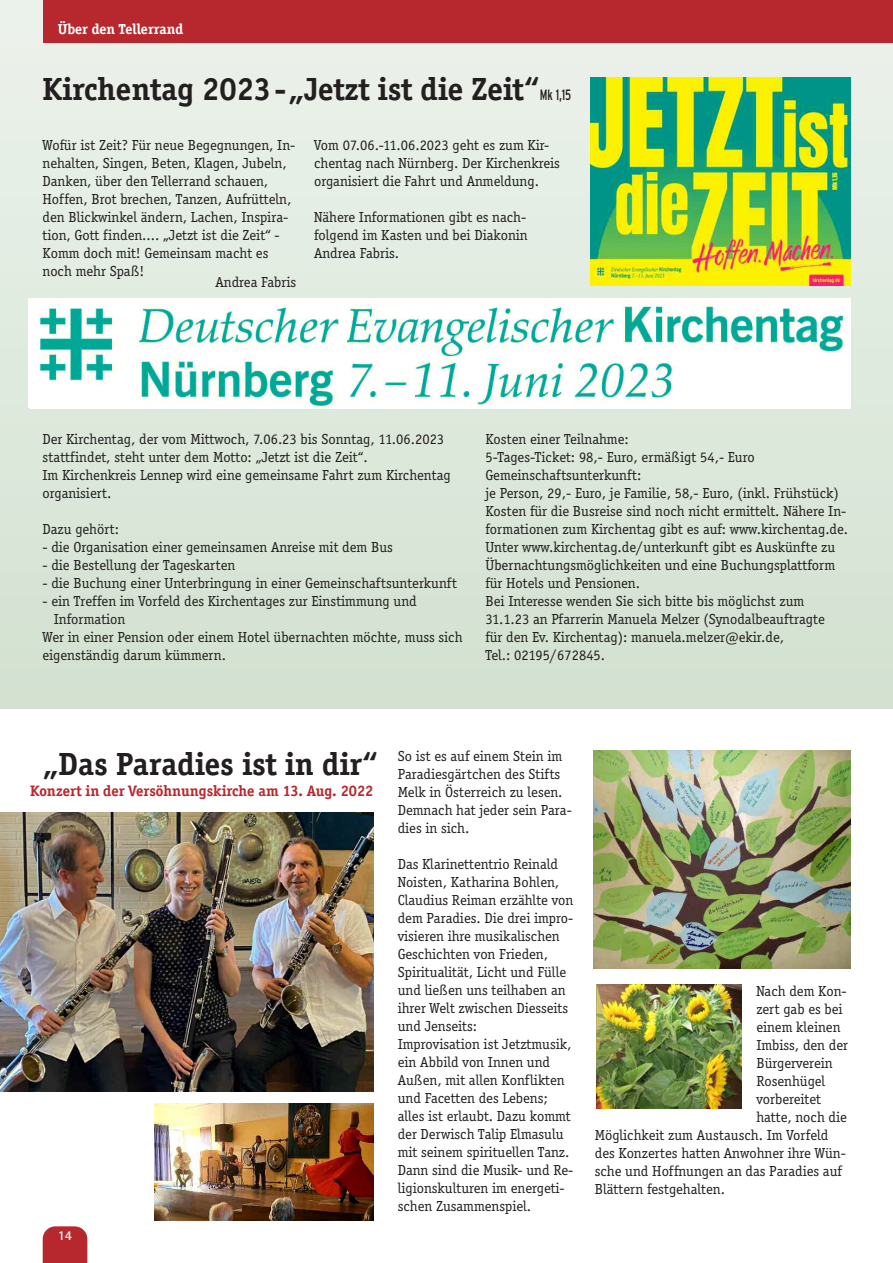
<style>
.page{position:relative;width:893px;height:1263px;background:#fff}
.page>*{position:absolute;margin:0;border:0;box-sizing:border-box;transform-origin:0 0}
.t1{font:700 33px "Officina Serif";color:#231f20}
.t2{font:700 15.6px "Officina Serif";color:#b7282e}
.t3{font:15px/18px "Officina Serif";color:#231f20}
.t4{font:700 15px "Officina Serif";color:#fff}
.t5{font:700 13.5px "Rotis Sans Serif";color:#fff}
.s1{font-family:"Interstate";font-weight:400;font-stretch:condensed;font-size:15px}
</style>
<div class="page">
<div style="left:0;top:0;width:893px;height:708px;background:linear-gradient(to bottom,#ecf3ec,#d3e2d1)"></div>
<div style="left:43px;top:0;width:850px;height:43px;background:#b7282e"></div>
<div style="left:43px;top:1226px;width:44px;height:37px;background:#b7282e"></div>
<img style="left:30px;top:300px;width:820px;height:108px">
<img style="left:590px;top:78px;width:260px;height:208px">
<img style="left:154px;top:1103px;width:219px;height:117px">
<img style="left:0;top:813px;width:373px;height:278px">
<img style="left:593px;top:751px;width:257px;height:217px">
<img style="left:596px;top:984px;width:145px;height:124px">
<p class="t4" style="left:58px;top:20px;width:127px">Über den Tellerrand</p>
<h1 class="t1" style="left:43px;top:69px;width:530px">Kirchentag 2023-„Jetzt ist die Zeit“<span class="s1">Mk 1,15</span></h1>
<p class="t3" style="left:43px;top:136px;width:254px">Wofür ist Zeit? Für neue Begegnungen, In&shy;nehalten, Singen, Beten, Klagen, Jubeln, Danken, über den Tellerrand schauen, Hoffen, Brot brechen, Tanzen, Aufrütteln, den Blickwinkel ändern, Lachen, Inspira&shy;tion, Gott finden.... „Jetzt ist die Zeit“ - Komm doch mit! Gemeinsam macht es noch mehr Spaß!</p>
<p class="t3" style="left:216px;top:273px;width:82px">Andrea Fabris</p>
<p class="t3" style="left:314px;top:136px;width:247px">Vom 07.06.-11.06.2023 geht es zum Kir&shy;chentag nach Nürnberg. Der Kirchenkreis organisiert die Fahrt und Anmeldung.</p>
<p class="t3" style="left:314px;top:208px;width:215px;text-align:justify">Nähere Informationen gibt es nach&shy;folgend im Kasten und bei Diakonin Andrea Fabris.</p>
<p class="t3" style="left:43px;top:429px;width:410px">Der Kirchentag, der vom Mittwoch, 7.06.23 bis Sonntag, 11.06.2023 stattfindet, steht unter dem Motto: „Jetzt ist die Zeit“.<br>Im Kirchenkreis Lennep wird eine gemeinsame Fahrt zum Kirchentag organisiert.</p>
<p class="t3" style="left:43px;top:519px;width:78px">Dazu gehört:</p>
<p class="t3" style="left:43px;top:537px;width:352px">- die Organisation einer gemeinsamen Anreise mit dem Bus</p>
<p class="t3" style="left:43px;top:555px;width:194px">- die Bestellung der Tageskarten</p>
<p class="t3" style="left:43px;top:573px;width:416px">- die Buchung einer Unterbringung in einer Gemeinschaftsunterkunft</p>
<p class="t3" style="left:43px;top:591px;width:376px">- ein Treffen im Vorfeld des Kirchentages zur Einstimmung und</p>
<p class="t3" style="left:54px;top:609px;width:73px">Information</p>
<p class="t3" style="left:43px;top:627px;width:422px">Wer in einer Pension oder einem Hotel übernachten möchte, muss sich</p>
<p class="t3" style="left:43px;top:645px;width:185px">eigenständig darum kümmern.</p>
<p class="t3" style="left:485px;top:429px;width:364px">Kosten einer Teilnahme:<br>5-Tages-Ticket: 98,- Euro, ermäßigt 54,- Euro Gemeinschaftsunterkunft:<br>je Person, 29,- Euro, je Familie, 58,- Euro, (inkl. Frühstück)<br>Kosten für die Busreise sind noch nicht ermittelt. Nähere In&shy;formationen zum Kirchentag gibt es auf: www.kirchentag.de.<br>Unter www.kirchentag.de/unterkunft gibt es Auskünfte zu Übernachtungsmöglichkeiten und eine Buchungsplattform für Hotels und Pensionen.<br>Bei Interesse wenden Sie sich bitte bis möglichst zum 31.1.23 an Pfarrerin Manuela Melzer (Synodalbeauftragte<br>für den Ev. Kirchentag): manuela.melzer@ekir.de,<br>Tel.: 02195/672845.</p>
<h1 class="t1" style="left:43px;top:744px;width:337px">„Das Paradies ist in dir“</h1>
<p class="t2" style="left:30px;top:782px;width:345px">Konzert in der Versöhnungskirche am 13. Aug. 2022</p>
<p class="t5" style="left:58px;top:1231px;width:16px">14</p>
<p class="t3" style="left:398px;top:747px;width:176px">So ist es auf einem Stein im<br>Paradiesgärtchen des Stifts<br>Melk in Österreich zu lesen.<br>Demnach hat jeder sein Para&shy;dies in sich.</p>
<p class="t3" style="left:398px;top:855px;width:177px">Das Klarinettentrio Reinald<br>Noisten, Katharina Bohlen,<br>Claudius Reiman erzählte von dem Paradies. Die drei impro&shy;visieren ihre musikalischen<br>Geschichten von Frieden,<br>Spiritualität, Licht und Fülle und ließen uns teilhaben an ihrer Welt zwischen Diesseits und Jenseits:<br>Improvisation ist Jetztmusik, ein Abbild von Innen und<br>Außen, mit allen Konflikten und Facetten des Lebens; alles ist erlaubt. Dazu kommt der Derwisch Talip Elmasulu mit seinem spirituellen Tanz.<br>Dann sind die Musik- und Re&shy;ligionskulturen im energeti&shy;schen Zusammenspiel.</p>
<p class="t3" style="left:756px;top:981px;width:92px">Nach dem Kon-</p>
<p class="t3" style="left:756px;top:999px;width:88px">zert gab es bei</p>
<p class="t3" style="left:756px;top:1017px;width:86px">einem kleinen</p>
<p class="t3" style="left:756px;top:1035px;width:93px">Imbiss, den der</p>
<p class="t3" style="left:756px;top:1053px;width:78px">Bürgerverein</p>
<p class="t3" style="left:756px;top:1071px;width:70px">Rosenhügel</p>
<p class="t3" style="left:756px;top:1089px;width:66px">vorbereitet</p>
<p class="t3" style="left:756px;top:1107px;width:92px">hatte, noch die</p>
<p class="t3" style="left:595px;top:1125px;width:235px">Möglichkeit zum Austausch. Im Vorfeld</p>
<p class="t3" style="left:595px;top:1143px;width:253px">des Konzertes hatten Anwohner ihre Wün-</p>
<p class="t3" style="left:595px;top:1161px;width:249px">sche und Hoffnungen an das Paradies auf</p>
<p class="t3" style="left:595px;top:1179px;width:132px">Blättern festgehalten.</p>
</div>
